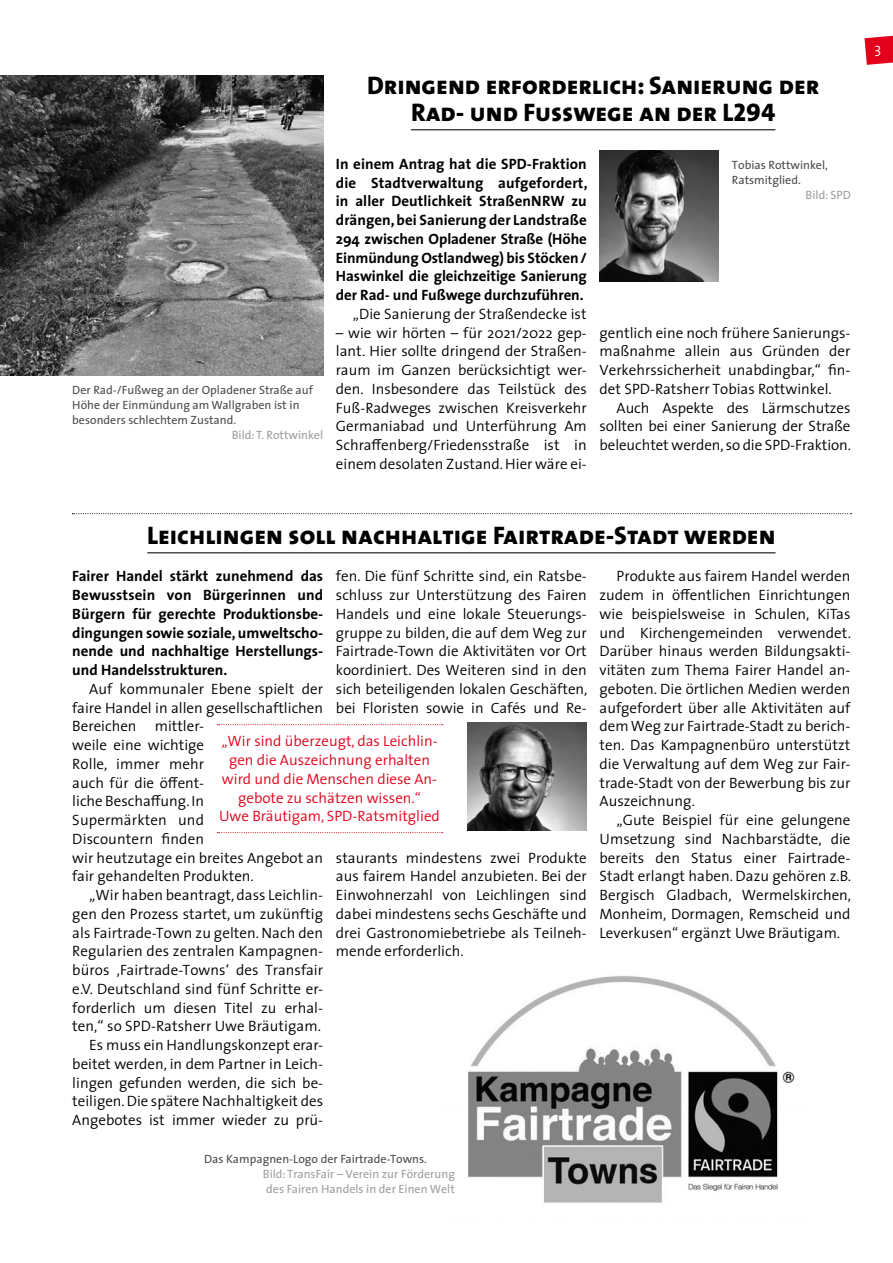
<style>
.page{position:relative;width:893px;height:1263px;background:#fff}
.page>*{position:absolute;margin:0;border:0;box-sizing:border-box;transform-origin:0 0}
.t1{font:25.5px/27px "The Sans Extra Bold Caps";color:#000;text-align:center}
.t2{font:300 15px/18.8px "The Sans";color:#000;text-align:justify}
.t3{font:700 15px/18.8px "The Sans";letter-spacing:-.005em;color:#000;text-align:justify}
.t4{font:300 15px/18.8px "The Sans";color:#e2001a;text-align:center}
.t5{font:15px "The Sans Semi Light Caps";color:#fff}
.t6{font:12px/15px "The Sans";color:#4b4b4d}
.t7{font:12px/15px "The Sans";color:#9c9e9f}
</style>
<div class="page">
<svg style="left:864px;top:36px;width:29px;height:29px"></svg>
<img style="left:0;top:75px;width:323px;height:300px">
<hr style="left:411px;top:129px;width:364px;height:1px;background:#000">
<svg style="left:72px;top:513px;width:779px;height:1px"></svg>
<svg style="left:217px;top:724px;width:226px;height:1px"></svg>
<svg style="left:217px;top:832px;width:226px;height:1px"></svg>
<img style="left:468px;top:976px;width:327px;height:227px">
<hr style="left:147px;top:552px;width:628px;height:1px;background:#000">
<img style="left:468px;top:723px;width:119px;height:107px">
<img style="left:600px;top:150px;width:119px;height:131px">
<h1 class="t1" style="left:367px;top:71px;width:454px">Dringend erforderlich: Sanierung der<br>Rad- und Fußwege an der L294</h1>
<p class="t6" style="left:72px;top:382px;width:242px">Der Rad-/Fußweg an der Opladener Straße auf<br>Höhe der Einmündung am Wallgraben ist in besonders schlechtem Zustand.</p>
<p class="t7" style="left:232px;top:427px;width:93px">Bild: T. Rottwinkel</p>
<p class="t3" style="left:336px;top:154px;width:253px">In einem Antrag hat die SPD-Fraktion die Stadtverwaltung aufgefordert, in aller Deutlichkeit StraßenNRW zu drängen, bei Sanierung der Landstraße 294 zwischen Opladener Straße (Höhe Einmündung Ostlandweg) bis Stöcken/ Haswinkel die gleichzeitige Sanierung der Rad- und Fußwege durchzuführen.</p>
<p class="t2" style="left:353px;top:304px;width:235px">„Die Sanierung der Straßendecke ist</p>
<p class="t2" style="left:336px;top:323px;width:252px">– wie wir hörten – für 2021/2022 gep&shy;lant. Hier sollte dringend der Straßen&shy;raum im Ganzen berücksichtigt wer&shy;den. Insbesondere das Teilstück des Fuß-Radweges zwischen Kreisverkehr Germaniabad und Unterführung Am Schraffenberg/Friedensstraße ist in einem desolaten Zustand. Hier wäre ei-</p>
<p class="t2" style="left:600px;top:323px;width:252px">gentlich eine noch frühere Sanierungs&shy;maßnahme allein aus Gründen der Verkehrssicherheit unabdingbar,“ fin&shy;det SPD-Ratsherr Tobias Rottwinkel.</p>
<p class="t6" style="left:732px;top:157px;width:97px">Tobias Rottwinkel,<br>Ratsmitglied.</p>
<p class="t7" style="left:806px;top:187px;width:47px">Bild: SPD</p>
<p class="t2" style="left:600px;top:398px;width:253px;text-indent:17px">Auch Aspekte des Lärmschutzes sollten bei einer Sanierung der Straße beleuchtet werden, so die SPD-Fraktion.</p>
<h1 class="t1" style="left:147px;top:521px;width:630px">Leichlingen soll nachhaltige Fairtrade-Stadt werden</h1>
<p class="t2" style="left:336px;top:566px;width:253px">fen. Die fünf Schritte sind, ein Ratsbe&shy;schluss zur Unterstützung des Fairen Handels und eine lokale Steuerungs&shy;gruppe zu bilden, die auf dem Weg zur Fairtrade-Town die Aktivitäten vor Ort koordiniert. Des Weiteren sind in den sich beteiligenden lokalen Geschäften, bei Floristen sowie in Cafés und Re-</p>
<p class="t3" style="left:72px;top:566px;width:252px">Fairer Handel stärkt zunehmend das Bewusstsein von Bürgerinnen und Bürgern für gerechte Produktionsbe&shy;dingungen sowie soziale, umweltscho&shy;nende und nachhaltige Herstellungs&shy;und Handelsstrukturen.</p>
<p class="t2" style="left:72px;top:679px;width:252px;text-align:left;text-indent:17px">Auf kommunaler Ebene spielt der faire Handel in allen gesellschaftlichen<br>Bereichen mittler-<br>weile eine wichtige<br>Rolle, immer mehr<br>auch für die öffent-<br>liche Beschaffung. In<br>Supermärkten und<br>Discountern finden<br>wir heutzutage ein breites Angebot an fair gehandelten Produkten.</p>
<p class="t2" style="left:72px;top:885px;width:252px;text-align:right">„Wir haben beantragt, dass Leichlin&shy;gen den Prozess startet, um zukünftig als Fairtrade-Town zu gelten. Nach den Regularien des zentralen Kampagnen&shy;büros ‚Fairtrade-Towns‘ des Transfair e.V. Deutschland sind fünf Schritte er&shy;forderlich um diesen Titel zu erhal&shy;ten,“ so SPD-Ratsherr Uwe Bräutigam.<br>Es muss ein Handlungskonzept erar&shy;beitet werden, in dem Partner in Leich&shy;lingen gefunden werden, die sich be&shy;teiligen. Die spätere Nachhaltigkeit des Angebotes ist immer wieder zu prü-</p>
<p class="t4" style="left:219px;top:731px;width:222px">„Wir sind überzeugt, das Leichlin&shy;gen die Auszeichnung erhalten wird und die Menschen diese An&shy;gebote zu schätzen wissen.“<br>Uwe Bräutigam, SPD-Ratsmitglied</p>
<p class="t2" style="left:336px;top:848px;width:252px">staurants mindestens zwei Produkte aus fairem Handel anzubieten. Bei der Einwohnerzahl von Leichlingen sind dabei mindestens sechs Geschäfte und drei Gastronomiebetriebe als Teilneh&shy;mende erforderlich.</p>
<p class="t6" style="left:204px;top:1151px;width:224px">Das Kampagnen-Logo der Fairtrade-Towns.</p>
<p class="t7" style="left:263px;top:1166px;width:194px">Bild: TransFair – Verein zur Förderung des Fairen Handels in der Einen Welt</p>
<p class="t2" style="left:600px;top:566px;width:253px;text-indent:17px">Produkte aus fairem Handel werden zudem in öffentlichen Einrichtungen wie beispielsweise in Schulen, KiTas und Kirchengemeinden verwendet.<br>Darüber hinaus werden Bildungsakti&shy;vitäten zum Thema Fairer Handel an&shy;geboten. Die örtlichen Medien werden aufgefordert über alle Aktivitäten auf dem Weg zur Fairtrade-Stadt zu berich&shy;ten. Das Kampagnenbüro unterstützt die Verwaltung auf dem Weg zur Fair&shy;trade-Stadt von der Bewerbung bis zur Auszeichnung.</p>
<p class="t2" style="left:600px;top:810px;width:253px;text-indent:17px">„Gute Beispiel für eine gelungene Umsetzung sind Nachbarstädte, die bereits den Status einer Fairtrade-Stadt erlangt haben. Dazu gehören z.B.<br>Bergisch Gladbach, Wermelskirchen, Monheim, Dormagen, Remscheid und Leverkusen“ ergänzt Uwe Bräutigam.</p>
<p class="t5" style="left:874px;top:43px;width:9px">3</p>
</div>
